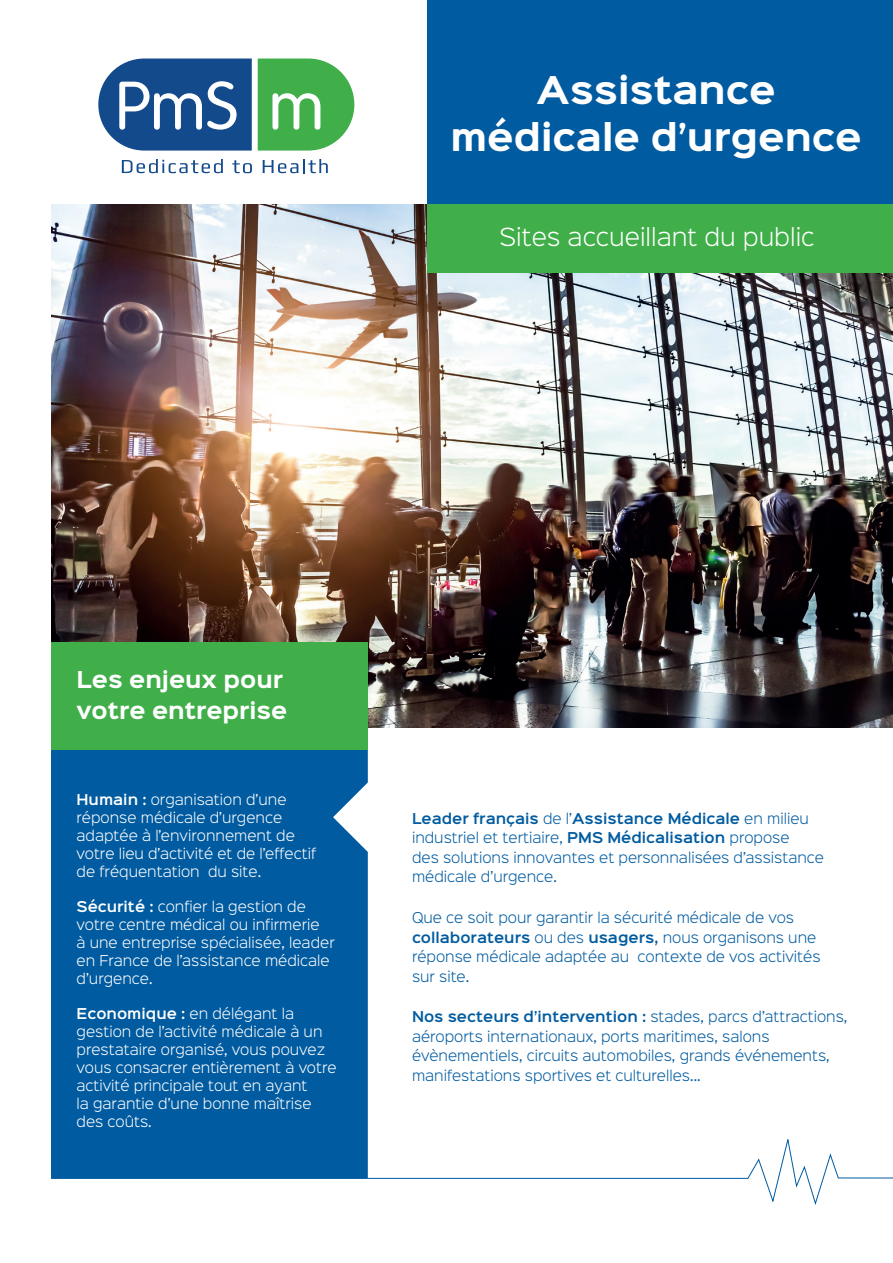
<style>
.page{position:relative;width:893px;height:1263px;background:#fff}
.page>*{position:absolute;margin:0;border:0;box-sizing:border-box;transform-origin:0 0}
.t1{font:700 34.5px/46.5px "Sinkin Sans 700";color:#fff;text-align:center}
.t2{font:300 22.5px "Sinkin Sans 300";color:#fff}
.t3{font:700 21px/31.5px "Sinkin Sans 700";color:#fff}
.t4{font:300 13.5px/18px "Sinkin Sans 300";color:#fff}
.t5{font:300 13.5px/19.5px "Sinkin Sans 300";color:#015ba0}
.t6{font:600 13.5px "Sinkin Sans 600";color:#015ba0}
.s1{font-family:"Sinkin Sans 600";font-weight:600}
.s2{font-family:"Sinkin Sans 300";font-weight:300}
</style>
<div class="page">
<img style="left:51px;top:204px;width:842px;height:523px">
<div style="left:427px;top:0;width:466px;height:269px;background:#015ba0"></div>
<svg style="left:51px;top:1139px;width:842px;height:66px"></svg>
<div style="left:51px;top:749px;width:317px;height:429px;background:#015ba0"></div>
<div style="left:427px;top:204px;width:466px;height:69px;background:#40ae49"></div>
<div style="left:51px;top:642px;width:317px;height:107px;background:#40ae49"></div>
<svg style="left:98px;top:59px;width:154px;height:92px"></svg>
<svg style="left:258px;top:59px;width:96px;height:92px"></svg>
<svg style="left:122px;top:159px;width:101px;height:14px"></svg>
<svg style="left:232px;top:160px;width:20px;height:13px"></svg>
<svg style="left:263px;top:159px;width:65px;height:14px"></svg>
<h1 class="t1" style="left:450px;top:69px;width:413px">Assistance médicale d’urgence</h1>
<h2 class="t2" style="left:499px;top:218px;width:316px">Sites accueillant du public</h2>
<h3 class="t3" style="left:77px;top:665px;width:212px">Les enjeux pour votre entreprise</h3>
<p class="t4" style="left:77px;top:790px;width:241px"><span class="s1">Humain :</span> organisation d’une réponse médicale d’urgence adaptée à l’environnement de votre lieu d’activité et de l’effectif de fréquentation du site.</p>
<p class="t4" style="left:77px;top:897px;width:260px"><span class="s1">Sécurité :</span> confier la gestion de votre centre médical ou infirmerie<br>à une entreprise spécialisée, leader en France de l’assistance médicale d’urgence.</p>
<p class="t4" style="left:77px;top:1004px;width:262px"><span class="s1">Economique :</span> en délégant la gestion de l’activité médicale à un prestataire organisé, vous pouvez vous consacrer entièrement à votre activité principale tout en ayant<br>la garantie d’une bonne maîtrise des coûts.</p>
<p class="t6" style="left:412px;top:806px;width:398px">Leader français <span class="s2">de l’</span>Assistance Médicale <span class="s2">en milieu</span></p>
<p class="t5" style="left:412px;top:827px;width:414px">industriel et tertiaire, <span class="s1">PMS Médicalisation</span> propose<br>des solutions innovantes et personnalisées d’assistance médicale d’urgence.</p>
<p class="t5" style="left:412px;top:907px;width:384px">Que ce soit pour garantir la sécurité médicale de vos</p>
<p class="t6" style="left:412px;top:925px;width:406px">collaborateurs <span class="s2">ou des</span> usagers, <span class="s2">nous organisons une</span></p>
<p class="t5" style="left:412px;top:946px;width:410px">réponse médicale adaptée au contexte de vos activités sur site.</p>
<p class="t6" style="left:412px;top:1005px;width:437px">Nos secteurs d’intervention : <span class="s2">stades, parcs d’attractions,</span></p>
<p class="t5" style="left:412px;top:1026px;width:419px">aéroports internationaux, ports maritimes, salons évènementiels, circuits automobiles, grands événements, manifestations sportives et culturelles...</p>
</div>
